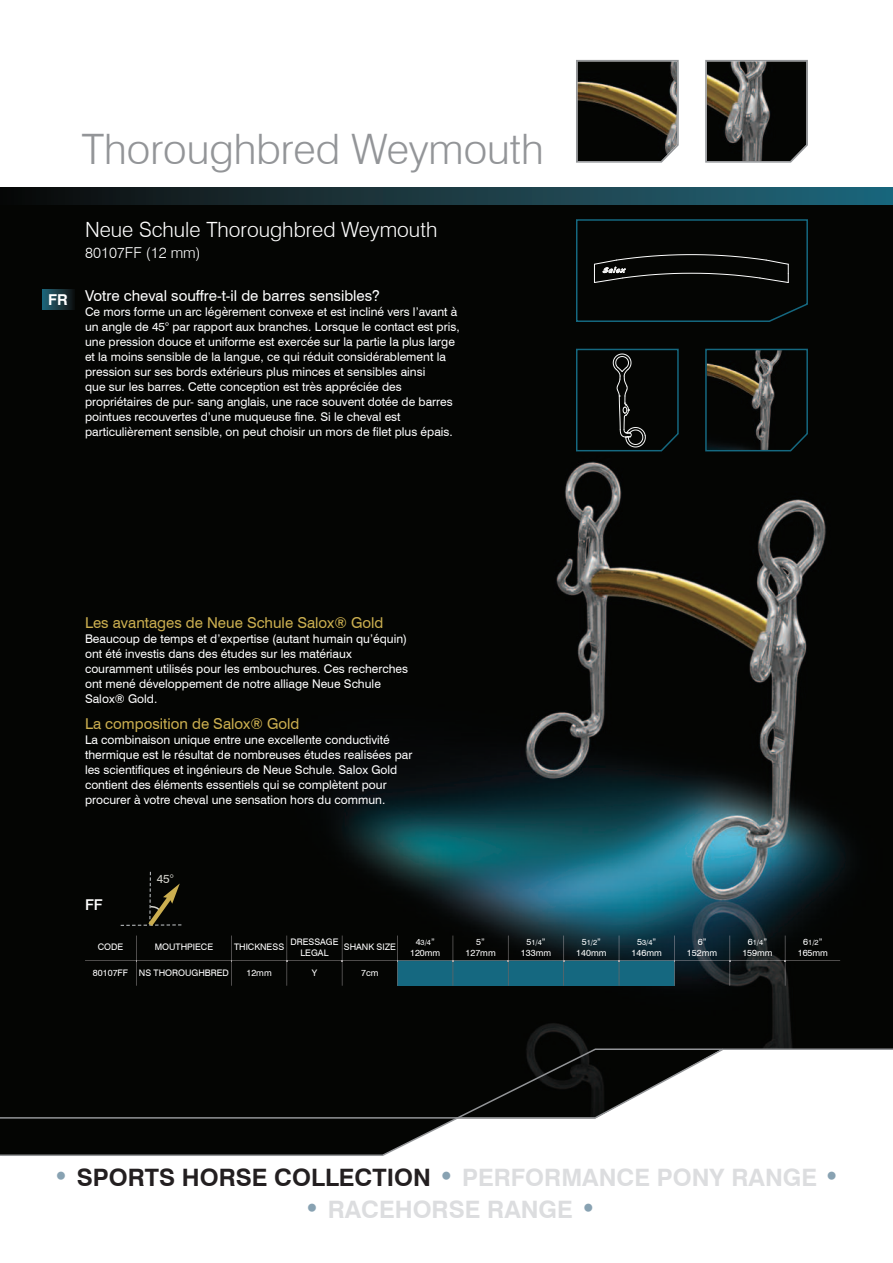
<style>
.page{position:relative;width:893px;height:1263px;background:#fff}
.page>*{position:absolute;margin:0;border:0;box-sizing:border-box;transform-origin:0 0}
.t1{font:300 42px "Swiss 721 BT";color:#939598}
.t2{font:700 24px "Swiss 721 BT";color:#231f20}
.t3{font:700 24px "Swiss 721 BT";color:#dcdddf}
.t4{font:300 21px "Swiss 721 BT";color:#fff}
.t5{font:15px "Swiss 721 BT";color:#ccaf50}
.t6{font:15px "Swiss 721 BT";color:#fff}
.t7{font:300 15px "Swiss 721 BT";color:#fff}
.t8{font:500 15px "Helvetica Neue";color:#fff}
.t9{font:12px/15px "Swiss 721 BT";color:#fff}
.t10{font:12px "Swiss 721 BT";color:#d6d5ce}
.t11{font:9px/10.8px "Swiss 721 BT";color:#fff;text-align:center}
.t12{font:7.5px "Swiss 721 BT";color:#fff}
.s1{font-weight:700}
.s2{font-size:9px}
.s3{font-size:27px;color:#88a2b2}
.s4{color:#dcdddf}
</style>
<div class="page">
<div style="left:0;top:187px;width:893px;height:1062px;background:#040503"></div>
<img style="left:42px;top:289px;width:808px;height:759px">
<div style="left:2px;top:1157px;width:891px;height:92px;background:#fff"></div>
<svg style="left:0;top:1048px;width:893px;height:109px"></svg>
<div style="left:0;top:187px;width:893px;height:17px;background:linear-gradient(to right,#100c0a,#22687c)"></div>
<svg style="left:43px;top:289px;width:31px;height:21px"></svg>
<hr style="left:0;top:1156px;width:2px;height:107px;background:#fff">
<svg style="left:576px;top:60px;width:103px;height:103px;background:#312d22"></svg>
<svg style="left:705px;top:60px;width:103px;height:103px;background:#3e3d38"></svg>
<svg style="left:576px;top:219px;width:232px;height:103px"></svg>
<svg style="left:705px;top:349px;width:103px;height:102px"></svg>
<div style="left:398px;top:961px;width:55px;height:25px;background:#156880"></div>
<div style="left:453px;top:961px;width:55px;height:25px;background:#156880"></div>
<div style="left:508px;top:961px;width:56px;height:25px;background:#156880"></div>
<div style="left:564px;top:961px;width:55px;height:25px;background:#156880"></div>
<div style="left:619px;top:961px;width:55px;height:25px;background:#156880"></div>
<img style="left:136px;top:935px;width:1px;height:51px">
<img style="left:231px;top:935px;width:1px;height:51px">
<img style="left:286px;top:935px;width:1px;height:51px">
<img style="left:342px;top:935px;width:1px;height:51px">
<img style="left:397px;top:935px;width:1px;height:51px">
<img style="left:453px;top:935px;width:1px;height:51px">
<img style="left:508px;top:935px;width:1px;height:51px">
<img style="left:563px;top:935px;width:1px;height:51px">
<img style="left:619px;top:935px;width:1px;height:51px">
<img style="left:674px;top:935px;width:1px;height:51px">
<img style="left:729px;top:935px;width:1px;height:51px">
<img style="left:785px;top:935px;width:1px;height:51px">
<img style="left:85px;top:960px;width:755px;height:1px">
<svg style="left:121px;top:872px;width:60px;height:59px"></svg>
<svg style="left:576px;top:349px;width:103px;height:102px"></svg>
<h1 class="t1" style="left:82px;top:124px;width:464px">Thoroughbred Weymouth</h1>
<h3 class="t4" style="left:85px;top:217px;width:354px">Neue Schule Thoroughbred Weymouth</h3>
<p class="t7" style="left:85px;top:243px;width:117px">80107FF (12 mm)</p>
<p class="t6" style="left:48px;top:286px;width:333px"><span class="s1">FR</span> Votre cheval souffre-t-il de barres sensibles?</p>
<p class="t9" style="left:85px;top:304px;width:376px">Ce mors forme un arc légèrement convexe et est incliné vers l’avant à un angle de 45° par rapport aux branches. Lorsque le contact est pris, une pression douce et uniforme est exercée sur la partie la plus large et la moins sensible de la langue, ce qui réduit considérablement la pression sur ses bords extérieurs plus minces et sensibles ainsi<br>que sur les barres. Cette conception est très appréciée des propriétaires de pur- sang anglais, une race souvent dotée de barres pointues recouvertes d’une muqueuse fine. Si le cheval est particulièrement sensible, on peut choisir un mors de filet plus épais.</p>
<p class="t5" style="left:85px;top:614px;width:300px">Les avantages de Neue Schule Salox® Gold</p>
<p class="t9" style="left:85px;top:631px;width:324px">Beaucoup de temps et d’expertise (autant humain qu’équin) ont été investis dans des études sur les matériaux couramment utilisés pour les embouchures. Ces recherches ont mené développement de notre alliage Neue Schule Salox® Gold.</p>
<p class="t5" style="left:85px;top:714px;width:216px">La composition de Salox® Gold</p>
<p class="t9" style="left:85px;top:732px;width:329px">La combinaison unique entre une excellente conductivité thermique est le résultat de nombreuses études realisées par les scientifiques et ingénieurs de Neue Schule. Salox Gold contient des éléments essentiels qui se complètent pour procurer à votre cheval une sensation hors du commun.</p>
<p class="t8" style="left:85px;top:899px;width:19px">FF</p>
<p class="t10" style="left:157px;top:872px;width:19px">45°</p>
<p class="t11" style="left:98px;top:941px;width:27px">CODE</p>
<p class="t11" style="left:155px;top:941px;width:60px">MOUTHPIECE</p>
<p class="t11" style="left:234px;top:941px;width:52px">THICKNESS</p>
<p class="t11" style="left:290px;top:936px;width:50px">DRESSAGE<br>LEGAL</p>
<p class="t11" style="left:344px;top:941px;width:54px">SHANK SIZE</p>
<p class="t11" style="left:93px;top:967px;width:138px">80107FF NS THOROUGHBRED</p>
<p class="t11" style="left:246px;top:967px;width:27px">12mm</p>
<p class="t11" style="left:312px;top:967px;width:7px">Y</p>
<p class="t11" style="left:361px;top:967px;width:19px">7cm</p>
<p class="t12" style="left:416px;top:938px;width:21px"><span class="s2">4</span>3/4<span class="s2">”</span></p>
<p class="t11" style="left:410px;top:947px;width:32px">120mm</p>
<p class="t11" style="left:465px;top:936px;width:32px">5”<br>127mm</p>
<p class="t12" style="left:526px;top:938px;width:21px"><span class="s2">5</span>1/4<span class="s2">”</span></p>
<p class="t11" style="left:521px;top:947px;width:32px">133mm</p>
<p class="t12" style="left:582px;top:938px;width:21px"><span class="s2">5</span>1/2<span class="s2">”</span></p>
<p class="t11" style="left:576px;top:947px;width:32px">140mm</p>
<p class="t12" style="left:637px;top:938px;width:21px"><span class="s2">5</span>3/4<span class="s2">”</span></p>
<p class="t11" style="left:632px;top:947px;width:32px">146mm</p>
<p class="t11" style="left:687px;top:936px;width:32px">6”<br>152mm</p>
<p class="t12" style="left:748px;top:938px;width:21px"><span class="s2">6</span>1/4<span class="s2">”</span></p>
<p class="t11" style="left:742px;top:947px;width:32px">159mm</p>
<p class="t12" style="left:803px;top:938px;width:21px"><span class="s2">6</span>1/2<span class="s2">”</span></p>
<p class="t11" style="left:798px;top:947px;width:32px">165mm</p>
<h2 class="t2" style="left:53px;top:1162px;width:788px"><span class="s3">•</span> SPORTS HORSE COLLECTION <span class="s3">•</span> <span class="s4">PERFORMANCE PONY RANGE</span> <span class="s3">•</span></h2>
<h2 class="t3" style="left:304px;top:1195px;width:294px"><span class="s3">•</span> RACEHORSE RANGE <span class="s3">•</span></h2>
</div>
